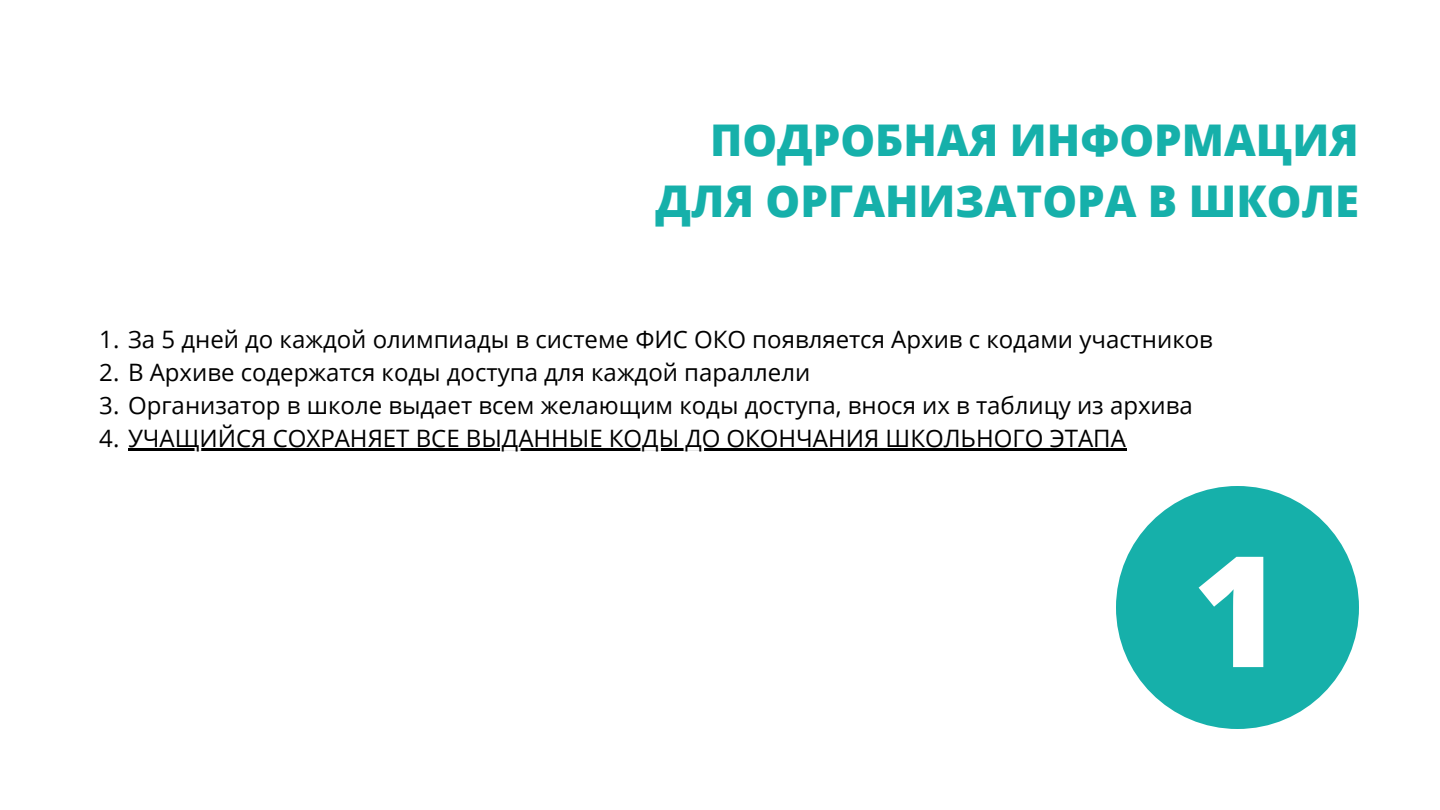
<style>
.page{position:relative;width:1440px;height:810px;background:#fff}
.page>*{position:absolute;margin:0;border:0;box-sizing:border-box;transform-origin:0 0}
.t1{font:800 154.5px "Open Sans";color:#fff}
.t2{font:800 43.7px/60.8px "Open Sans";color:#16b0aa;text-align:right}
.t3{font:24px "Open Sans";color:#000}
</style>
<div class="page">
<div style="left:1116px;top:486px;width:243px;height:243px;background:#16b0aa;border-radius:50%"></div>
<hr style="left:128px;top:448px;width:999px;height:2px;background:#000">
<h2 class="t2" style="left:656px;top:109px;width:705px">ПОДРОБНАЯ ИНФОРМАЦИЯ<br>ДЛЯ ОРГАНИЗАТОРА В ШКОЛЕ</h2>
<p class="t3" style="left:99px;top:322px;width:1115px">1. За 5 дней до каждой олимпиады в системе ФИС ОКО появляется Архив с кодами участников</p>
<p class="t3" style="left:99px;top:355px;width:712px">2. В Архиве содержатся коды доступа для каждой параллели</p>
<p class="t3" style="left:99px;top:388px;width:1095px">3. Организатор в школе выдает всем желающим коды доступа, внося их в таблицу из архива</p>
<p class="t3" style="left:99px;top:421px;width:1028px">4. УЧАЩИЙСЯ СОХРАНЯЕТ ВСЕ ВЫДАННЫЕ КОДЫ ДО ОКОНЧАНИЯ ШКОЛЬНОГО ЭТАПА</p>
<h1 class="t1" style="left:1192px;top:502px;width:92px">1</h1>
</div>
